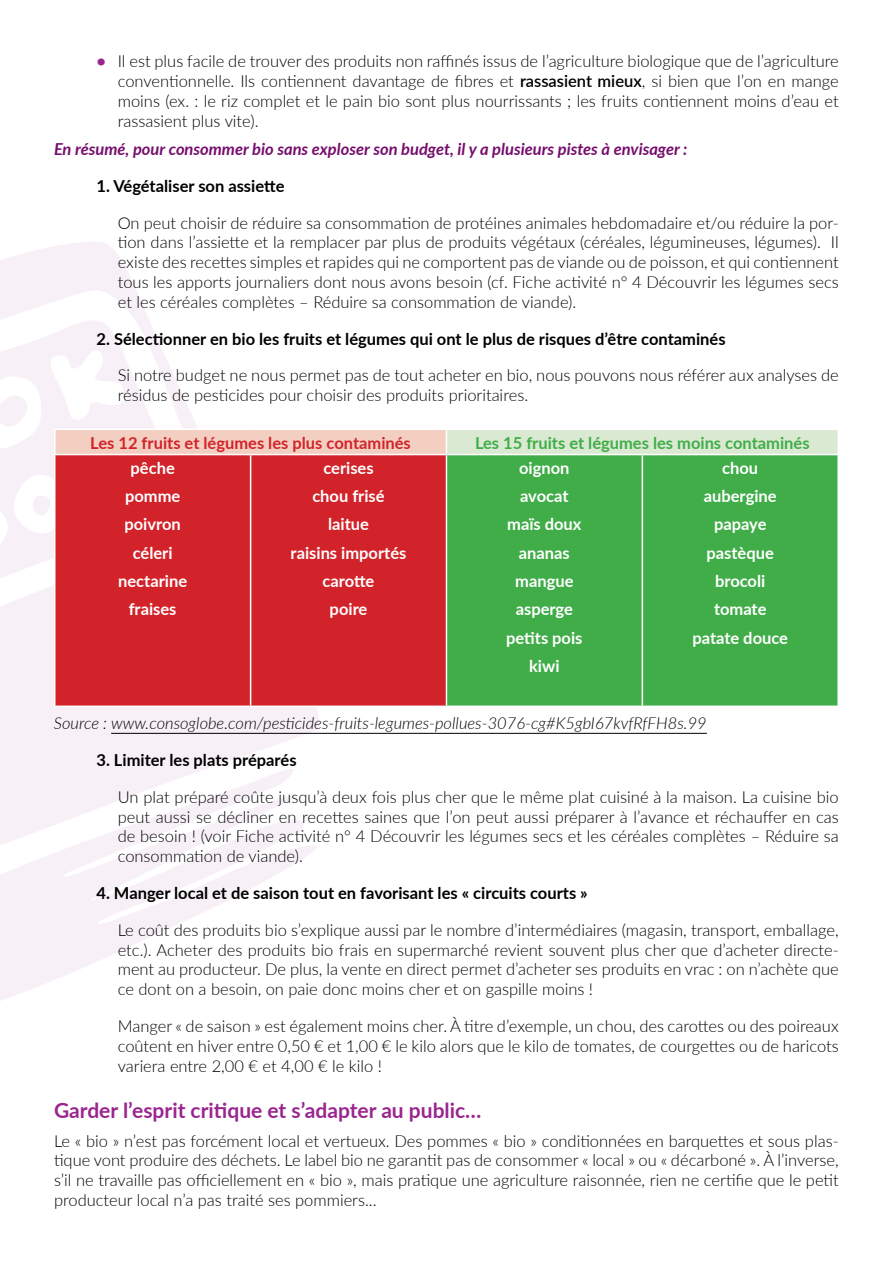
<style>
.page{position:relative;width:893px;height:1263px;background:#fff}
.page>*{position:absolute;margin:0;border:0;box-sizing:border-box;transform-origin:0 0}
.t1{font:700 21px "Lato";color:#9a258f}
.t2{font:300 16.5px/19.8px "Lato";color:#000;text-align:justify}
.t3{font:700 16.5px/28.3px "Lato";color:#fff;text-align:center}
.t4{font:700 16.5px "Lato";color:#000}
.t5{font:italic 300 16.5px "Lato";color:#000}
.t6{font:italic 700 16.5px "Lato";color:#750d6c}
.t7{font:700 16.5px "Lato";color:#41ad49}
.t8{font:700 16.5px "Lato";color:#d2232a}
.s1{font-weight:700;color:#9a258f}
.s2{font-weight:600}
</style>
<div class="page">
<svg style="left:0;top:242px;width:370px;height:759px"></svg>
<hr style="left:111px;top:733px;width:596px;height:1px;background:#000">
<div style="left:55px;top:429px;width:391px;height:26px;background:#f3cfc1"></div>
<div style="left:446px;top:429px;width:392px;height:26px;background:#d9e9d2"></div>
<div style="left:55px;top:455px;width:196px;height:251px;background:#d2232a"></div>
<div style="left:251px;top:455px;width:195px;height:251px;background:#d2232a"></div>
<div style="left:446px;top:455px;width:196px;height:251px;background:#41ad49"></div>
<div style="left:642px;top:455px;width:196px;height:251px;background:#41ad49"></div>
<hr style="left:54px;top:455px;width:2px;height:250px;background:#fff">
<hr style="left:54px;top:705px;width:197px;height:2px;background:#fff">
<hr style="left:250px;top:455px;width:1px;height:250px;background:#fff">
<hr style="left:251px;top:705px;width:195px;height:2px;background:#fff">
<hr style="left:446px;top:455px;width:1px;height:250px;background:#fff">
<hr style="left:446px;top:705px;width:196px;height:2px;background:#fff">
<hr style="left:642px;top:455px;width:1px;height:250px;background:#fff">
<hr style="left:837px;top:455px;width:2px;height:250px;background:#fff">
<hr style="left:642px;top:705px;width:197px;height:2px;background:#fff">
<hr style="left:447px;top:428px;width:195px;height:2px;background:#fff">
<hr style="left:642px;top:428px;width:197px;height:2px;background:#fff">
<hr style="left:837px;top:430px;width:2px;height:24px;background:#fff">
<hr style="left:447px;top:454px;width:195px;height:1px;background:#fff">
<hr style="left:642px;top:454px;width:197px;height:1px;background:#fff">
<hr style="left:54px;top:428px;width:197px;height:2px;background:#fff">
<hr style="left:54px;top:430px;width:2px;height:24px;background:#fff">
<hr style="left:251px;top:428px;width:196px;height:2px;background:#fff">
<svg style="left:446px;top:430px;width:1px;height:24px"></svg>
<hr style="left:54px;top:454px;width:197px;height:1px;background:#fff">
<hr style="left:251px;top:454px;width:196px;height:1px;background:#fff">
<p class="t2" style="left:118px;top:51px;width:723px;text-indent:-21px"><span class="s1">•</span> Il est plus facile de trouver des produits non raffinés issus de l’agriculture biologique que de l’agriculture conventionnelle. Ils contiennent davantage de fibres et <span class="s2">rassasient mieux</span>, si bien que l’on en mange moins (ex. : le riz complet et le pain bio sont plus nourrissants ; les fruits contiennent moins d’eau et rassasient plus vite).</p>
<p class="t6" style="left:54px;top:143px;width:635px">En résumé, pour consommer bio sans exploser son budget, il y a plusieurs pistes à envisager :</p>
<p class="t4" style="left:97px;top:174px;width:189px">1. Végétaliser son assiette</p>
<p class="t2" style="left:118px;top:212px;width:723px">On peut choisir de réduire sa consommation de protéines animales hebdomadaire et/ou réduire la por&shy;tion dans l’assiette et la remplacer par plus de produits végétaux (céréales, légumineuses, légumes). Il existe des recettes simples et rapides qui ne comportent pas de viande ou de poisson, et qui contiennent tous les apports journaliers dont nous avons besoin (cf. Fiche activité n° 4 Découvrir les légumes secs et les céréales complètes – Réduire sa consommation de viande).</p>
<p class="t4" style="left:97px;top:326px;width:631px">2. Sélectionner en bio les fruits et légumes qui ont le plus de risques d’être contaminés</p>
<p class="t2" style="left:118px;top:365px;width:723px">Si notre budget ne nous permet pas de tout acheter en bio, nous pouvons nous référer aux analyses de résidus de pesticides pour choisir des produits prioritaires.</p>
<p class="t8" style="left:90px;top:430px;width:322px">Les 12 fruits et légumes les plus contaminés</p>
<p class="t7" style="left:475px;top:430px;width:336px">Les 15 fruits et légumes les moins contaminés</p>
<p class="t3" style="left:118px;top:453px;width:71px">pêche pomme poivron céleri nectarine fraises</p>
<p class="t3" style="left:291px;top:453px;width:117px">cerises<br>chou frisé laitue<br>raisins importés carotte<br>poire</p>
<p class="t3" style="left:506px;top:453px;width:78px">oignon avocat maïs doux ananas mangue asperge petits pois kiwi</p>
<p class="t3" style="left:692px;top:453px;width:97px">chou aubergine papaye pastèque brocoli tomate patate douce</p>
<p class="t5" style="left:54px;top:712px;width:654px">Source : www.consoglobe.com/pesticides-fruits-legumes-pollues-3076-cg#K5gbI67kvfRfFH8s.99</p>
<p class="t4" style="left:96px;top:748px;width:202px">3. Limiter les plats préparés</p>
<p class="t2" style="left:118px;top:786px;width:723px">Un plat préparé coûte jusqu’à deux fois plus cher que le même plat cuisiné à la maison. La cuisine bio peut aussi se décliner en recettes saines que l’on peut aussi préparer à l’avance et réchauffer en cas de besoin ! (voir Fiche activité n° 4 Découvrir les légumes secs et les céréales complètes – Réduire sa consommation de viande).</p>
<p class="t4" style="left:96px;top:881px;width:493px">4. Manger local et de saison tout en favorisant les « circuits courts »</p>
<p class="t2" style="left:118px;top:919px;width:723px">Le coût des produits bio s’explique aussi par le nombre d’intermédiaires (magasin, transport, emballage, etc.). Acheter des produits bio frais en supermarché revient souvent plus cher que d’acheter directe&shy;ment au producteur. De plus, la vente en direct permet d’acheter ses produits en vrac : on n’achète que ce dont on a besoin, on paie donc moins cher et on gaspille moins !</p>
<p class="t2" style="left:118px;top:1016px;width:723px">Manger « de saison » est également moins cher. À titre d’exemple, un chou, des carottes ou des poireaux coûtent en hiver entre 0,50 € et 1,00 € le kilo alors que le kilo de tomates, de courgettes ou de haricots variera entre 2,00 € et 4,00 € le kilo !</p>
<p class="t1" style="left:54px;top:1095px;width:429px">Garder l’esprit critique et s’adapter au public…</p>
<p class="t2" style="left:54px;top:1130px;width:786px">Le « bio » n’est pas forcément local et vertueux. Des pommes « bio » conditionnées en barquettes et sous plas&shy;tique vont produire des déchets. Le label bio ne garantit pas de consommer « local » ou « décarboné ». À l’inverse, s’il ne travaille pas officiellement en « bio », mais pratique une agriculture raisonnée, rien ne certifie que le petit producteur local n’a pas traité ses pommiers...</p>
</div>
